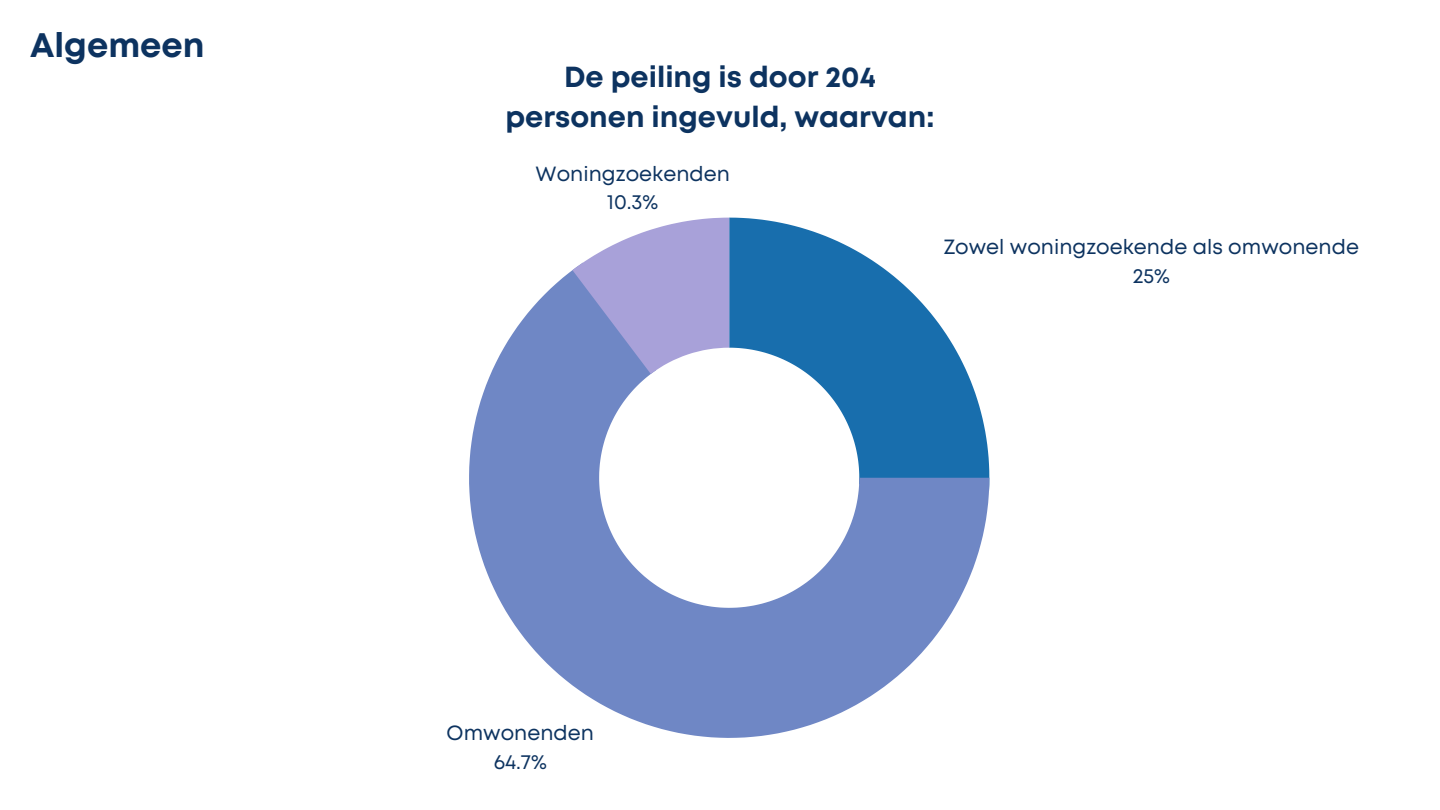
<style>
.page{position:relative;width:1440px;height:810px;background:#fff}
.page>*{position:absolute;margin:0;border:0;box-sizing:border-box;transform-origin:0 0}
.t1{font:700 34px "Mont";color:#0d3360}
.t2{font:700 29px/40.5px "Mont";color:#0d3360;text-align:center}
.t3{font:20.6px/28.3px "Mont";color:#0d3360;text-align:center}
</style>
<div class="page">
<svg style="left:730px;top:218px;width:146px;height:45px;fill:#186ead"></svg>
<svg style="left:469px;top:263px;width:520px;height:475px"></svg>
<svg style="left:572px;top:218px;width:158px;height:156px"></svg>
<h1 class="t1" style="left:30px;top:32px;width:176px">Algemeen</h1>
<h2 class="t2" style="left:505px;top:59px;width:431px">De peiling is door 204 personen ingevuld, waarvan:</h2>
<p class="t3" style="left:536px;top:161px;width:196px">Woningzoekenden<br>10.3%</p>
<p class="t3" style="left:944px;top:234px;width:417px">Zowel woningzoekende als omwonende<br>25%</p>
<p class="t3" style="left:447px;top:720px;width:149px">Omwonenden<br>64.7%</p>
</div>
